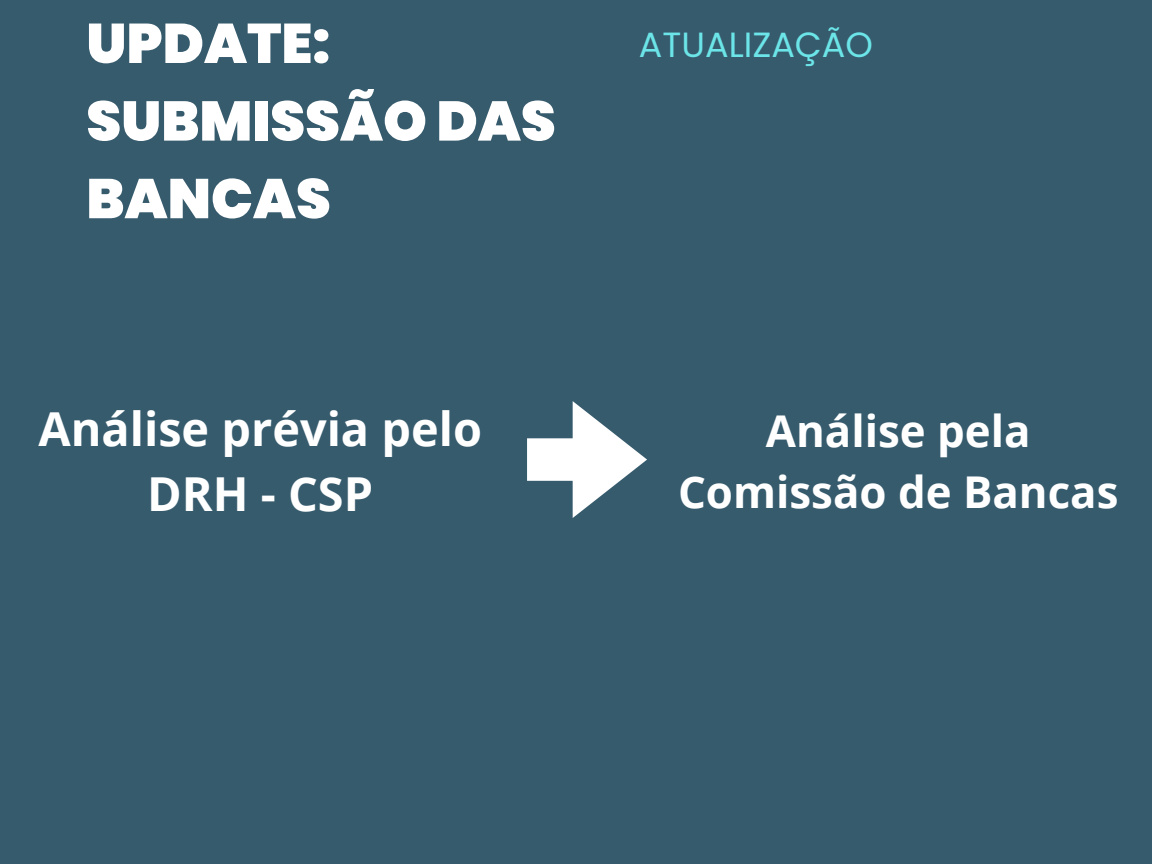
<style>
.page{position:relative;width:1152px;height:864px;background:#365b6d}
.page>*{position:absolute;margin:0;border:0;box-sizing:border-box;transform-origin:0 0}
.t1{font:900 55.8px/77.7px "Poppins";color:#fff}
.t2{font:700 46.8px/65.2px "Open Sans";color:#fff;text-align:center}
.t3{font:700 43.8px/60.8px "Open Sans";color:#fff;text-align:center}
.t4{font:34.95px "Poppins";color:#6ce5e8}
</style>
<div class="page">
<svg style="left:527px;top:401px;width:120px;height:117px"></svg>
<p class="t1" style="left:86px;top:5px;width:471px">UPDATE:<br>SUBMISSÃO DAS<br>BANCAS</p>
<p class="t4" style="left:639px;top:20px;width:236px">ATUALIZAÇÃO</p>
<p class="t2" style="left:38px;top:395px;width:445px">Análise prévia pelo<br>DRH - CSP</p>
<p class="t3" style="left:678px;top:400px;width:442px">Análise pela<br>Comissão de Bancas</p>
</div>
